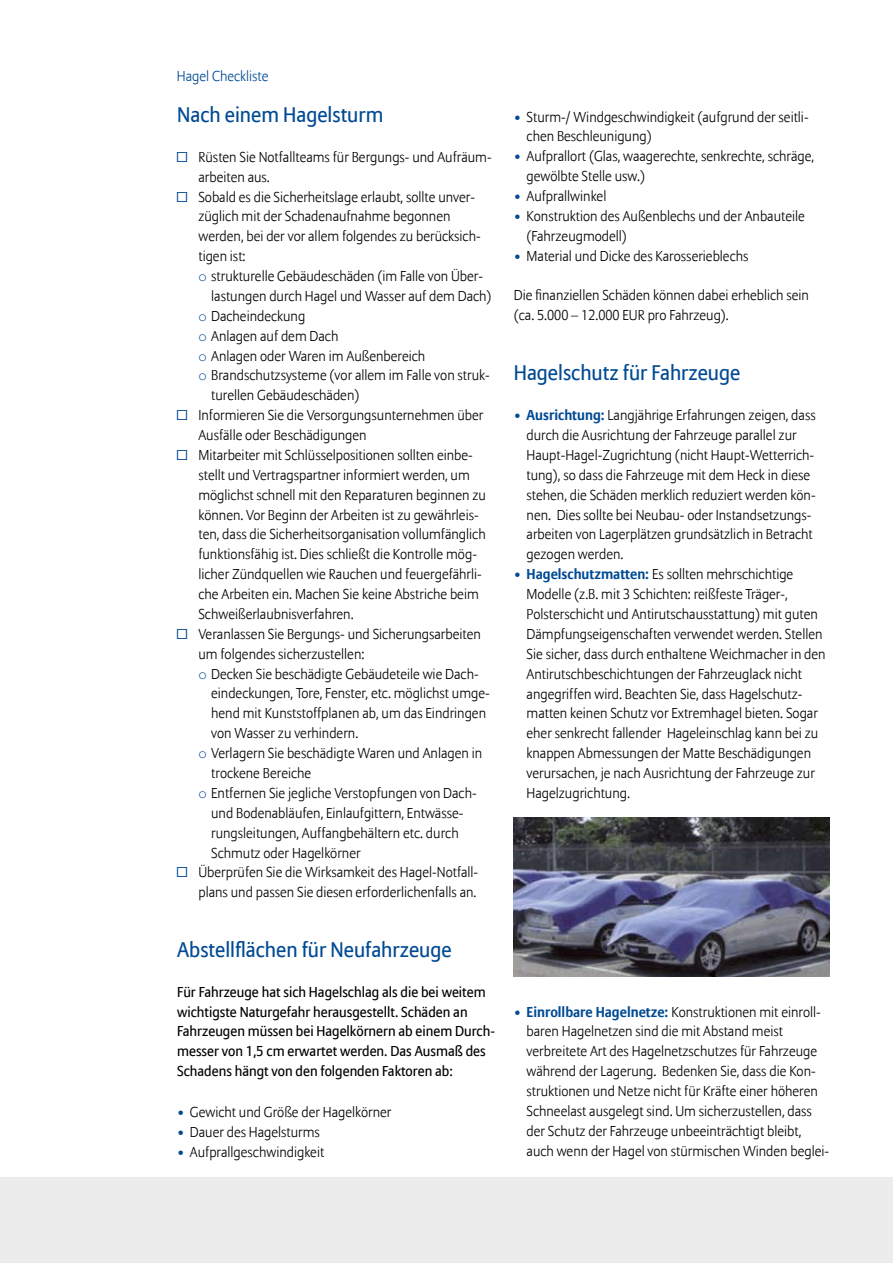
<style>
.page{position:relative;width:893px;height:1263px;background:#fff}
.page>*{position:absolute;margin:0;border:0;box-sizing:border-box;transform-origin:0 0}
.t1{font:21px "Allianz Sans";color:#004a93}
.t2{font:300 14.25px/20px "Allianz Sans";color:#000}
.t3{font:14.25px/20px "Allianz Sans";color:#000}
.t4{font:300 14.25px "Allianz Sans";color:#004a93}
.s1{color:#004a93}
.s2{font-weight:700;color:#004a93}
</style>
<div class="page">
<div style="left:0;top:1178px;width:893px;height:85px;background:#ececec"></div>
<img style="left:514px;top:818px;width:315px;height:159px">
<p class="t4" style="left:177px;top:68px;width:93px">Hagel Checkliste</p>
<h1 class="t1" style="left:177px;top:102px;width:208px">Nach einem Hagelsturm</h1>
<p class="t4" style="left:177px;top:148px;width:12px">☐</p>
<p class="t4" style="left:177px;top:188px;width:12px">☐</p>
<p class="t4" style="left:177px;top:407px;width:12px">☐</p>
<p class="t4" style="left:177px;top:446px;width:12px">☐</p>
<p class="t4" style="left:177px;top:625px;width:12px">☐</p>
<p class="t4" style="left:177px;top:864px;width:12px">☐</p>
<p class="t2" style="left:198px;top:147px;width:295px">Rüsten Sie Notfallteams für Bergungs- und Aufräum&shy;arbeiten aus.<br>Sobald es die Sicherheitslage erlaubt, sollte unver&shy;züglich mit der Schadenaufnahme begonnen werden, bei der vor allem folgendes zu berücksich&shy;tigen ist:</p>
<p class="t2" style="left:211px;top:267px;width:273px">strukturelle Gebäudeschäden (im Falle von Über-</p>
<p class="t2" style="left:211px;top:287px;width:282px">lastungen durch Hagel und Wasser auf dem Dach)</p>
<p class="t2" style="left:211px;top:306px;width:96px">Dacheindeckung</p>
<p class="t2" style="left:211px;top:326px;width:129px">Anlagen auf dem Dach</p>
<p class="t2" style="left:211px;top:346px;width:216px">Anlagen oder Waren im Außenbereich</p>
<p class="t2" style="left:211px;top:366px;width:280px">Brandschutzsysteme (vor allem im Falle von struk-</p>
<p class="t2" style="left:211px;top:386px;width:150px">turellen Gebäudeschäden)</p>
<p class="t2" style="left:198px;top:406px;width:286px">Informieren Sie die Versorgungsunternehmen über</p>
<p class="t2" style="left:198px;top:426px;width:170px">Ausfälle oder Beschädigungen</p>
<p class="t2" style="left:198px;top:446px;width:276px">Mitarbeiter mit Schlüsselpositionen sollten einbe-</p>
<p class="t2" style="left:198px;top:465px;width:273px">stellt und Vertragspartner informiert werden, um</p>
<p class="t2" style="left:198px;top:485px;width:289px">möglichst schnell mit den Reparaturen beginnen zu</p>
<p class="t2" style="left:198px;top:505px;width:282px">können. Vor Beginn der Arbeiten ist zu gewährleis-</p>
<p class="t2" style="left:198px;top:525px;width:289px">ten, dass die Sicherheitsorganisation vollumfänglich</p>
<p class="t2" style="left:198px;top:545px;width:280px">funktionsfähig ist. Dies schließt die Kontrolle mög-</p>
<p class="t2" style="left:198px;top:565px;width:285px">licher Zündquellen wie Rauchen und feuergefährli-</p>
<p class="t2" style="left:198px;top:585px;width:282px">che Arbeiten ein. Machen Sie keine Abstriche beim</p>
<p class="t2" style="left:198px;top:605px;width:157px">Schweißerlaubnisverfahren.</p>
<p class="t2" style="left:198px;top:625px;width:284px">Veranlassen Sie Bergungs- und Sicherungsarbeiten</p>
<p class="t2" style="left:198px;top:644px;width:167px">um folgendes sicherzustellen:</p>
<p class="t2" style="left:211px;top:664px;width:269px">Decken Sie beschädigte Gebäudeteile wie Dach-</p>
<p class="t2" style="left:211px;top:684px;width:280px">eindeckungen, Tore, Fenster, etc. möglichst umge-</p>
<p class="t2" style="left:211px;top:704px;width:276px">hend mit Kunststoffplanen ab, um das Eindringen</p>
<p class="t2" style="left:211px;top:724px;width:149px">von Wasser zu verhindern.</p>
<p class="t2" style="left:211px;top:744px;width:272px">Verlagern Sie beschädigte Waren und Anlagen in</p>
<p class="t2" style="left:211px;top:764px;width:102px">trockene Bereiche</p>
<p class="t2" style="left:211px;top:783px;width:267px">Entfernen Sie jegliche Verstopfungen von Dach-</p>
<p class="t2" style="left:211px;top:803px;width:254px">und Bodenabläufen, Einlaufgittern, Entwässe-</p>
<p class="t2" style="left:211px;top:823px;width:249px">rungsleitungen, Auffangbehältern etc. durch</p>
<p class="t2" style="left:211px;top:843px;width:151px">Schmutz oder Hagelkörner</p>
<p class="t2" style="left:198px;top:863px;width:281px">Überprüfen Sie die Wirksamkeit des Hagel-Notfall-</p>
<p class="t2" style="left:198px;top:883px;width:279px">plans und passen Sie diesen erforderlichenfalls an.</p>
<h1 class="t1" style="left:177px;top:937px;width:276px">Abstellflächen für Neufahrzeuge</h1>
<p class="t3" style="left:177px;top:982px;width:319px">Für Fahrzeuge hat sich Hagelschlag als die bei weitem wichtigste Naturgefahr herausgestellt. Schäden an Fahrzeugen müssen bei Hagelkörnern ab einem Durch&shy;messer von 1,5 cm erwartet werden. Das Ausmaß des Schadens hängt von den folgenden Faktoren ab:</p>
<p class="t2" style="left:177px;top:1103px;width:216px"><span class="s1">•</span> Gewicht und Größe der Hagelkörner</p>
<p class="t2" style="left:177px;top:1122px;width:144px"><span class="s1">•</span> Dauer des Hagelsturms</p>
<p class="t2" style="left:177px;top:1142px;width:149px"><span class="s1">•</span> Aufprallgeschwindigkeit</p>
<p class="t2" style="left:527px;top:107px;width:284px;text-indent:-13px"><span class="s1">•</span> Sturm-/ Windgeschwindigkeit (aufgrund der seitli&shy;chen Beschleunigung)</p>
<p class="t2" style="left:527px;top:147px;width:289px;text-indent:-13px"><span class="s1">•</span> Aufprallort (Glas, waagerechte, senkrechte, schräge, gewölbte Stelle usw.)</p>
<p class="t2" style="left:514px;top:187px;width:94px"><span class="s1">•</span> Aufprallwinkel</p>
<p class="t2" style="left:527px;top:207px;width:280px;text-indent:-13px"><span class="s1">•</span> Konstruktion des Außenblechs und der Anbauteile (Fahrzeugmodell)</p>
<p class="t2" style="left:514px;top:246px;width:236px"><span class="s1">•</span> Material und Dicke des Karosserieblechs</p>
<p class="t2" style="left:514px;top:286px;width:297px">Die finanziellen Schäden können dabei erheblich sein (ca. 5.000 – 12.000 EUR pro Fahrzeug).</p>
<h1 class="t1" style="left:514px;top:360px;width:228px">Hagelschutz für Fahrzeuge</h1>
<p class="t2" style="left:527px;top:406px;width:291px;text-indent:-13px"><span class="s1">•</span> <span class="s2">Ausrichtung:</span> Langjährige Erfahrungen zeigen, dass durch die Ausrichtung der Fahrzeuge parallel zur Haupt-Hagel-Zugrichtung (nicht Haupt-Wetterrich&shy;tung), so dass die Fahrzeuge mit dem Heck in diese stehen, die Schäden merklich reduziert werden kön&shy;nen. Dies sollte bei Neubau- oder Instandsetzungs&shy;arbeiten von Lagerplätzen grundsätzlich in Betracht gezogen werden.</p>
<p class="t2" style="left:527px;top:565px;width:301px;text-indent:-13px"><span class="s1">•</span> <span class="s2">Hagelschutzmatten:</span> Es sollten mehrschichtige Modelle (z.B. mit 3 Schichten: reißfeste Träger-, Polsterschicht und Antirutschausstattung) mit guten Dämpfungseigenschaften verwendet werden. Stellen Sie sicher, dass durch enthaltene Weichmacher in den Antirutschbeschichtungen der Fahrzeuglack nicht angegriffen wird. Beachten Sie, dass Hagelschutz&shy;matten keinen Schutz vor Extremhagel bieten. Sogar eher senkrecht fallender Hageleinschlag kann bei zu knappen Abmessungen der Matte Beschädigungen verursachen, je nach Ausrichtung der Fahrzeuge zur Hagelzugrichtung.</p>
<p class="t2" style="left:527px;top:1002px;width:304px;text-indent:-13px"><span class="s1">•</span> <span class="s2">Einrollbare Hagelnetze:</span> Konstruktionen mit einroll&shy;baren Hagelnetzen sind die mit Abstand meist verbreitete Art des Hagelnetzschutzes für Fahrzeuge während der Lagerung. Bedenken Sie, dass die Kon&shy;struktionen und Netze nicht für Kräfte einer höheren Schneelast ausgelegt sind. Um sicherzustellen, dass der Schutz der Fahrzeuge unbeeinträchtigt bleibt, auch wenn der Hagel von stürmischen Winden beglei-</p>
</div>
